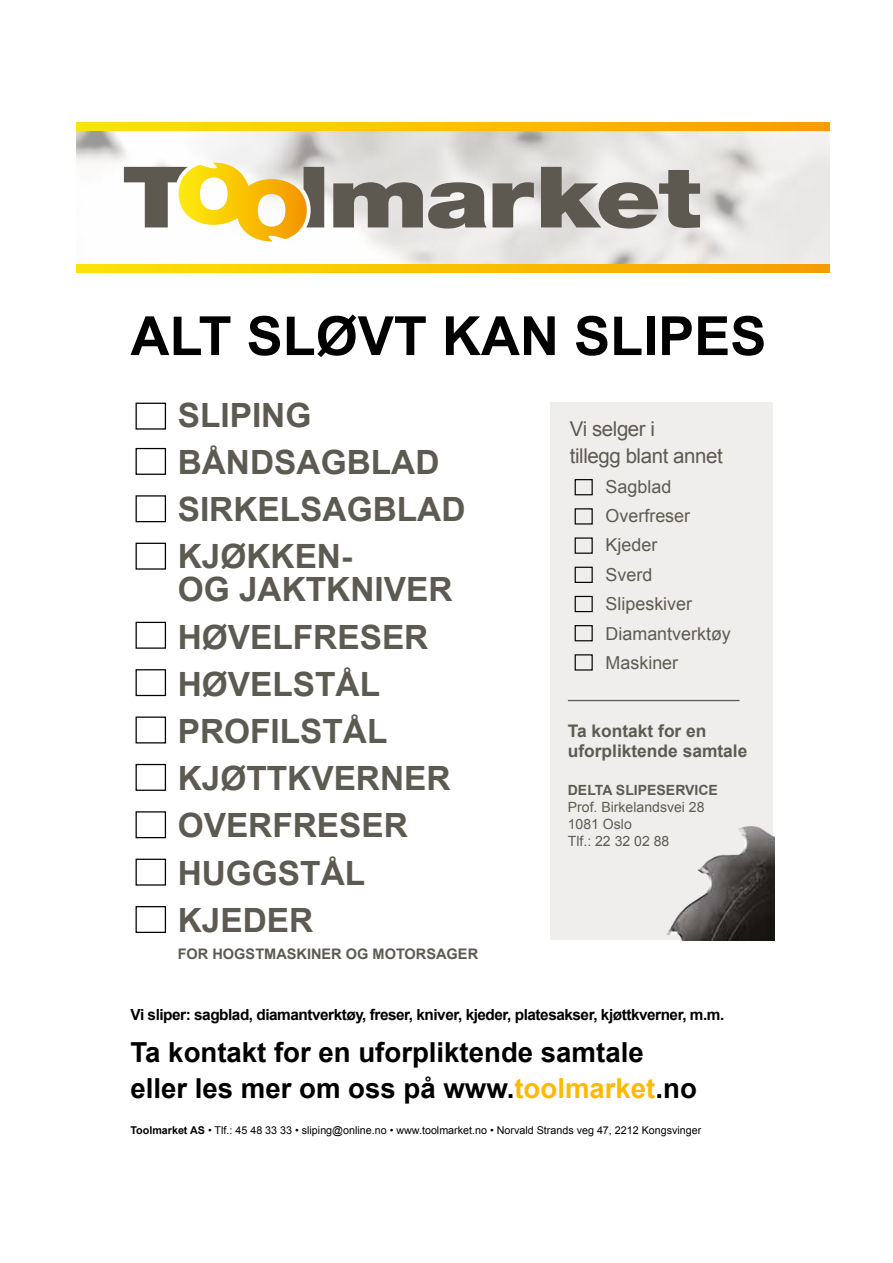
<style>
.page{position:relative;width:893px;height:1263px;background:#fff}
.page>*{position:absolute;margin:0;border:0;box-sizing:border-box;transform-origin:0 0}
.t1{font:700 54px "Arial";color:#000}
.t2{font:700 33.45px/47.2px "Arial";color:#5c5a51}
.t3{font:700 27.6px/35.7px "Arial";color:#000}
.t4{font:20.4px/26.8px "Arial";letter-spacing:-.02em;color:#5d5b51}
.t5{font:17.85px/29.4px "Arial";color:#5d5b51}
.t6{font:700 17.4px/20.9px "Arial";color:#5d5c52}
.t7{font:700 15.3px "Arial";letter-spacing:-.03em;color:#000}
.t8{font:700 14.55px "Arial";color:#5c5a51}
.t9{font:14.1px/16.8px "Arial";color:#5d5c52}
.t10{font:700 14.1px "Arial";color:#5d5c52}
.t11{font:10.8px "Arial";color:#000}
.s1{color:#ffba00}
.s2{font-weight:700}
</style>
<div class="page">
<hr style="left:892px;top:0;width:1px;height:948px;background:#f6f5f4">
<svg style="left:77px;top:130px;width:752px;height:135px"></svg>
<svg style="left:333px;top:182px;width:201px;height:47px;background:#8f8b84"></svg>
<svg style="left:541px;top:167px;width:159px;height:62px;background:#99958f"></svg>
<svg style="left:124px;top:163px;width:200px;height:78px"></svg>
<svg style="left:77px;top:123px;width:752px;height:7px;background:#f8c101"></svg>
<svg style="left:77px;top:265px;width:752px;height:7px;background:#f8c001"></svg>
<div style="left:136px;top:403px;width:30px;height:27px;border:1px solid #000"></div>
<div style="left:136px;top:448px;width:30px;height:27px;border:1px solid #000"></div>
<div style="left:136px;top:495px;width:30px;height:27px;border:1px solid #000"></div>
<div style="left:136px;top:543px;width:30px;height:27px;border:1px solid #000"></div>
<div style="left:136px;top:622px;width:30px;height:27px;border:1px solid #000"></div>
<div style="left:136px;top:669px;width:30px;height:27px;border:1px solid #000"></div>
<div style="left:136px;top:716px;width:30px;height:27px;border:1px solid #000"></div>
<div style="left:136px;top:764px;width:30px;height:27px;border:1px solid #000"></div>
<div style="left:136px;top:811px;width:30px;height:27px;border:1px solid #000"></div>
<div style="left:136px;top:859px;width:30px;height:27px;border:1px solid #000"></div>
<div style="left:136px;top:906px;width:30px;height:27px;border:1px solid #000"></div>
<div style="left:551px;top:402px;width:222px;height:538px;background:#efeeed"></div>
<div style="left:575px;top:479px;width:18px;height:16px;border:1px solid #000"></div>
<div style="left:575px;top:508px;width:18px;height:16px;border:1px solid #000"></div>
<div style="left:575px;top:537px;width:18px;height:17px;border:1px solid #000"></div>
<div style="left:575px;top:567px;width:18px;height:16px;border:1px solid #000"></div>
<div style="left:575px;top:596px;width:18px;height:16px;border:1px solid #000"></div>
<div style="left:575px;top:625px;width:18px;height:16px;border:1px solid #000"></div>
<div style="left:575px;top:654px;width:18px;height:17px;border:1px solid #000"></div>
<img style="left:666px;top:826px;width:108px;height:114px">
<hr style="left:568px;top:700px;width:171px;height:1px;background:#5d5c52">
<h1 class="t1" style="left:130px;top:300px;width:637px">ALT SLØVT KAN SLIPES</h1>
<p class="t2" style="left:178px;top:392px;width:289px">SLIPING<br>BÅNDSAGBLAD<br>SIRKELSAGBLAD<br>KJØKKEN-</p>
<p class="t2" style="left:178px;top:567px;width:276px">OG JAKTKNIVER<br>HØVELFRESER<br>HØVELSTÅL<br>PROFILSTÅL<br>KJØTTKVERNER<br>OVERFRESER<br>HUGGSTÅL<br>KJEDER</p>
<p class="t8" style="left:178px;top:944px;width:302px">FOR HOGSTMASKINER OG MOTORSAGER</p>
<p class="t4" style="left:570px;top:416px;width:154px">Vi selger i<br>tillegg blant annet</p>
<p class="t5" style="left:606px;top:472px;width:127px">Sagblad<br>Overfreser<br>Kjeder<br>Sverd<br>Slipeskiver<br>Diamantverktøy<br>Maskiner</p>
<p class="t6" style="left:568px;top:720px;width:181px">Ta kontakt for en uforpliktende samtale</p>
<p class="t10" style="left:568px;top:781px;width:152px">DELTA SLIPESERVICE</p>
<p class="t9" style="left:568px;top:799px;width:138px">Prof. Birkelandsvei 28<br>1081 Oslo<br>Tlf.: 22 32 02 88</p>
<p class="t7" style="left:130px;top:1005px;width:595px">Vi sliper: sagblad, diamantverktøy, freser, kniver, kjeder, platesakser, kjøttkverner, m.m.</p>
<p class="t3" style="left:130px;top:1036px;width:568px">Ta kontakt for en uforpliktende samtale eller les mer om oss på www.<span class="s1">toolmarket</span>.no</p>
<p class="t11" style="left:130px;top:1123px;width:572px"><span class="s2">Toolmarket AS</span> • Tlf.: 45 48 33 33 • sliping@online.no • www.toolmarket.no • Norvald Strands veg 47, 2212 Kongsvinger</p>
</div>
